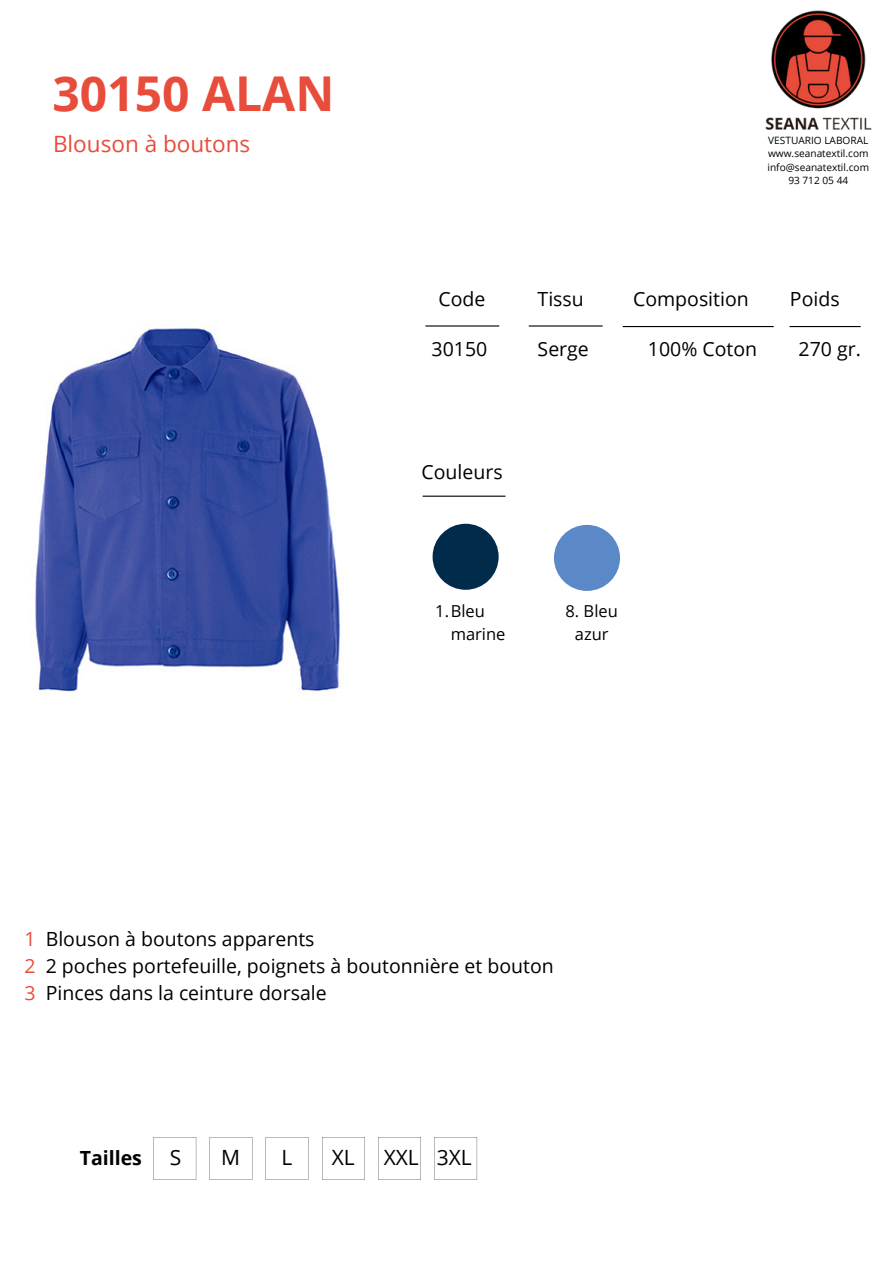
<style>
.page{position:relative;width:894px;height:1264px;background:#fff}
.page>*{position:absolute;margin:0;border:0;box-sizing:border-box;transform-origin:0 0}
.t1{font:700 48px "Open Sans";color:#e84c3a}
.t2{font:22.5px "Open Sans";color:#e84c3a}
.t3{font:21px "Open Sans";color:#000}
.t4{font:19.5px/27px "Open Sans";color:#000}
.t5{font:700 19.5px "Open Sans";color:#000}
.t6{font:16.5px/22.5px "Open Sans";color:#000}
.t7{font:10.05px "Open Sans";color:#000}
.s1{color:#e84c3a}
</style>
<div class="page">
<img style="left:765px;top:10px;width:107px;height:120px">
<hr style="left:425px;top:325px;width:74px;height:1px;background:#000">
<hr style="left:528px;top:325px;width:74px;height:1px;background:#000">
<hr style="left:789px;top:326px;width:71px;height:1px;background:#000">
<hr style="left:622px;top:326px;width:151px;height:1px;background:#000">
<hr style="left:422px;top:495px;width:83px;height:2px;background:#000">
<svg style="left:153px;top:1137px;width:43px;height:42px"></svg>
<svg style="left:209px;top:1137px;width:43px;height:42px"></svg>
<svg style="left:265px;top:1137px;width:43px;height:42px"></svg>
<svg style="left:322px;top:1137px;width:43px;height:42px"></svg>
<svg style="left:378px;top:1137px;width:43px;height:42px"></svg>
<svg style="left:434px;top:1137px;width:43px;height:42px"></svg>
<div style="left:432px;top:524px;width:66px;height:66px;background:#002b4b;border-radius:50%"></div>
<div style="left:553px;top:525px;width:67px;height:66px;background:#5b89c7;border-radius:50%"></div>
<img style="left:35px;top:328px;width:306px;height:368px">
<p class="t1" style="left:52px;top:60px;width:283px">30150 ALAN</p>
<h5 class="t2" style="left:53px;top:128px;width:199px">Blouson à boutons</h5>
<h3 class="t7" style="left:768px;top:133px;width:102px">VESTUARIO LABORAL</h3>
<p class="t7" style="left:767px;top:146px;width:102px">www.seanatextil.com</p>
<p class="t7" style="left:767px;top:160px;width:103px">info@seanatextil.com</p>
<p class="t7" style="left:788px;top:173px;width:61px">93 712 05 44</p>
<p class="t4" style="left:438px;top:284px;width:48px">Code</p>
<p class="t4" style="left:537px;top:284px;width:48px">Tissu</p>
<p class="t4" style="left:633px;top:284px;width:117px">Composition</p>
<h5 class="t4" style="left:789px;top:284px;width:51px">Poids</h5>
<p class="t4" style="left:431px;top:335px;width:57px">30150</p>
<h5 class="t4" style="left:537px;top:334px;width:53px">Serge</h5>
<h5 class="t4" style="left:421px;top:458px;width:83px">Couleurs</h5>
<h5 class="t4" style="left:647px;top:335px;width:111px">100% Coton</h5>
<h5 class="t4" style="left:798px;top:335px;width:64px">270 gr.</h5>
<p class="t6" style="left:450px;top:599px;width:56px;text-indent:-15px">1.Bleu marine</p>
<p class="t6" style="left:565px;top:599px;width:54px;text-align:center">8. Bleu azur</p>
<h5 class="t4" style="left:24px;top:925px;width:531px"><span class="s1">1</span> Blouson à boutons apparents<br><span class="s1">2</span> 2 poches portefeuille, poignets à boutonnière et bouton<br><span class="s1">3</span> Pinces dans la ceinture dorsale</h5>
<h5 class="t5" style="left:80px;top:1144px;width:64px">Tailles</h5>
<h5 class="t3" style="left:170px;top:1142px;width:13px">S</h5>
<p class="t3" style="left:221px;top:1142px;width:20px">M</p>
<h6 class="t3" style="left:281px;top:1142px;width:12px">L</h6>
<h5 class="t3" style="left:332px;top:1142px;width:25px">XL</h5>
<h4 class="t3" style="left:383px;top:1142px;width:37px">XXL</h4>
<p class="t3" style="left:436px;top:1142px;width:37px">3XL</p>
</div>
